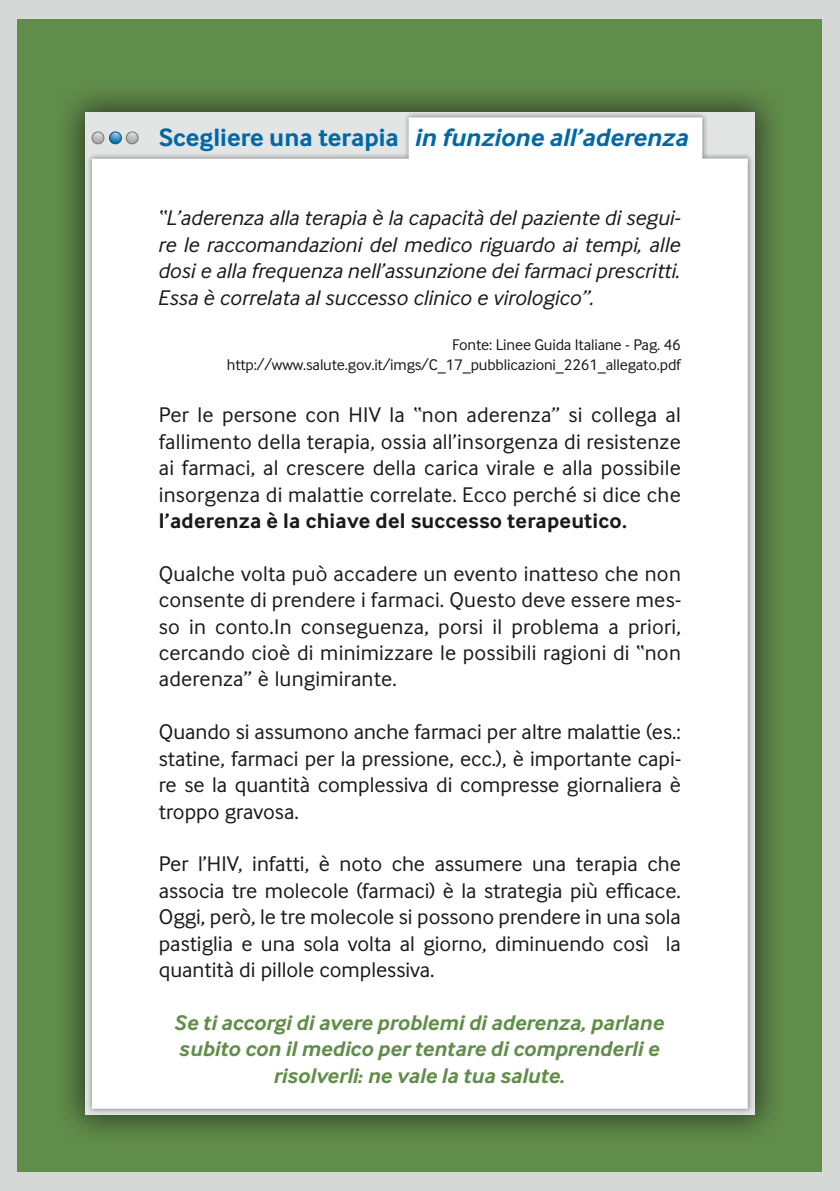
<style>
.page{position:relative;width:840px;height:1191px;background:#fff}
.page>*{position:absolute;margin:0;border:0;box-sizing:border-box;transform-origin:0 0}
.t1{font:italic 700 26px "Inter Face";color:#0068a6}
.t2{font:22px/26.4px "Inter Face";color:#1a1a1a;text-align:justify}
.t3{font:italic 22px/26.4px "Inter Face";color:#1a1a1a;text-align:justify}
.t4{font:italic 700 22px/26.4px "Inter Face";color:#618d4a;text-align:center}
.t5{font:700 22px "Inter Face";letter-spacing:.01em;color:#1a1a1a}
.t6{font:16px/19.2px "Inter Face";letter-spacing:-.01em;color:#1a1a1a;text-align:right}
.s1{font-style:normal}
</style>
<div class="page">
<div style="left:0;top:0;width:839px;height:1191px;background:#d6d8d8"></div>
<div style="left:18px;top:19px;width:803px;height:1152px;background:#618d4a"></div>
<div style="left:50px;top:77px;width:733px;height:1066px;background:#1a1a1a;opacity:.75"></div>
<div style="left:86px;top:112px;width:667px;height:1002px;background:#1a1a1a;opacity:.5"></div>
<div style="left:92px;top:117px;width:655px;height:991px;background:#fff"></div>
<div style="left:109px;top:131px;width:13px;height:13px;border:1px solid #005589;border-radius:50%"></div>
<div style="left:91px;top:131px;width:13px;height:13px;border:1px solid #757877;border-radius:50%"></div>
<svg style="left:92px;top:132px;width:46px;height:12px"></svg>
<div style="left:126px;top:131px;width:12px;height:13px;border:1px solid #757877;border-radius:50%"></div>
<p class="t1" style="left:159px;top:123px;width:531px"><span class="s1">Scegliere una terapia</span> in funzione all’aderenza</p>
<p class="t3" style="left:159px;top:205px;width:524px">“L’aderenza alla terapia è la capacità del paziente di segui&shy;re le raccomandazioni del medico riguardo ai tempi, alle dosi e alla frequenza nell’assunzione dei farmaci prescritti.<br>Essa è correlata al successo clinico e virologico”.</p>
<p class="t6" style="left:227px;top:335px;width:455px">Fonte: Linee Guida Italiane - Pag. 46 http://www.salute.gov.it/imgs/C_17_pubblicazioni_2261_allegato.pdf</p>
<p class="t2" style="left:159px;top:402px;width:523px">Per le persone con HIV la “non aderenza” si collega al fallimento della terapia, ossia all’insorgenza di resistenze ai farmaci, al crescere della carica virale e alla possibile insorgenza di malattie correlate. Ecco perché si dice che</p>
<p class="t5" style="left:159px;top:508px;width:469px">l’aderenza è la chiave del successo terapeutico.</p>
<p class="t2" style="left:159px;top:560px;width:524px">Qualche volta può accadere un evento inatteso che non consente di prendere i farmaci. Questo deve essere mes&shy;so in conto.In conseguenza, porsi il problema a priori, cercando cioè di minimizzare le possibili ragioni di “non aderenza” è lungimirante.</p>
<p class="t2" style="left:159px;top:718px;width:524px">Quando si assumono anche farmaci per altre malattie (es.: statine, farmaci per la pressione, ecc.), è importante capi&shy;re se la quantità complessiva di compresse giornaliera è troppo gravosa.</p>
<p class="t2" style="left:159px;top:850px;width:523px">Per l’HIV, infatti, è noto che assumere una terapia che associa tre molecole (farmaci) è la strategia più efficace.<br>Oggi, però, le tre molecole si possono prendere in una sola pastiglia e una sola volta al giorno, diminuendo così la quantità di pillole complessiva.</p>
<p class="t4" style="left:175px;top:1009px;width:490px">Se ti accorgi di avere problemi di aderenza, parlane subito con il medico per tentare di comprenderli e risolverli: ne vale la tua salute.</p>
</div>
